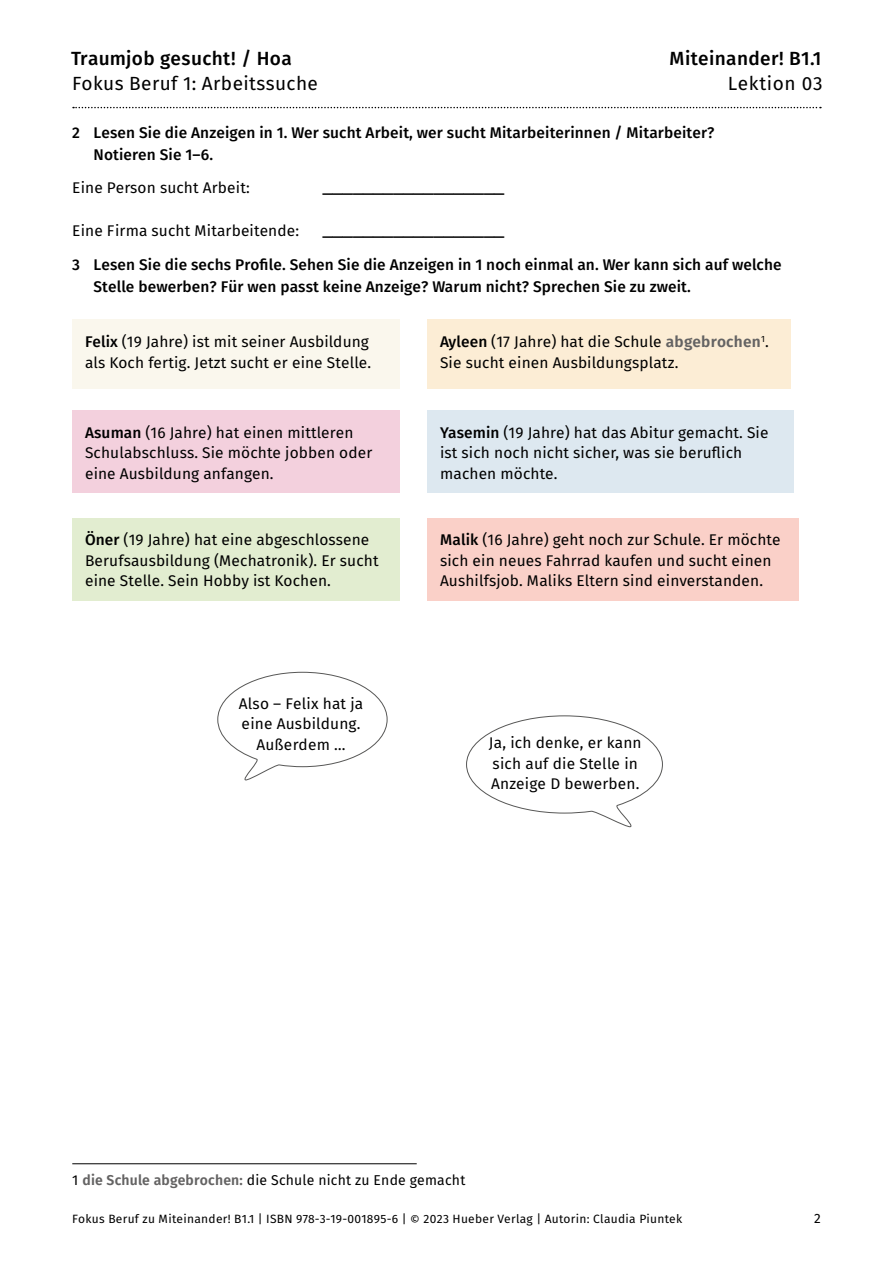
<style>
.page{position:relative;width:893px;height:1263px;background:#fff}
.page>*{position:absolute;margin:0;border:0;box-sizing:border-box;transform-origin:0 0}
.t1{font:500 19.05px "Susp Sans";letter-spacing:.02em;color:#000}
.t2{font:19.05px "Susp Sans";letter-spacing:.02em;color:#000}
.t3{font:17.25px "Susp Comic";color:#000;scale:.92 1}
.t4{font:15.45px/20.7px "Susp Sans";letter-spacing:.01em;color:#000}
.t5{font:500 15.45px/22.5px "Susp Sans";letter-spacing:.01em;color:#000}
.t6{font:14.25px "Susp Sans";letter-spacing:.015em;color:#000}
.t7{font:13.5px "Susp Sans";color:#000}
.t8{font:12px "Susp Sans";letter-spacing:.025em;color:#000}
.s1{font-weight:500}
.s2{font-weight:600;color:#646363}
</style>
<div class="page">
<svg style="left:73px;top:107px;width:748px;height:1px"></svg>
<hr style="left:72px;top:1163px;width:345px;height:1px;background:#000">
<div style="left:72px;top:320px;width:328px;height:69px;background:#faf7ed"></div>
<div style="left:427px;top:320px;width:364px;height:69px;background:#fcedd5"></div>
<div style="left:72px;top:410px;width:328px;height:83px;background:#f3d0dd"></div>
<div style="left:427px;top:410px;width:367px;height:83px;background:#dde8f0"></div>
<div style="left:72px;top:518px;width:328px;height:83px;background:#e2edd0"></div>
<div style="left:427px;top:518px;width:371px;height:83px;background:#fad0c8"></div>
<svg style="left:217px;top:671px;width:171px;height:110px"></svg>
<svg style="left:466px;top:715px;width:197px;height:112px"></svg>
<p class="t1" style="left:71px;top:43px;width:222px">Traumjob gesucht! / Hoa</p>
<p class="t2" style="left:72px;top:68px;width:247px">Fokus Beruf 1: Arbeitssuche</p>
<p class="t2" style="left:728px;top:69px;width:96px">Lektion 03</p>
<p class="t1" style="left:669px;top:43px;width:153px">Miteinander! B1.1</p>
<p class="t5" style="left:94px;top:120px;width:622px;text-indent:-21px">2 Lesen Sie die Anzeigen in 1. Wer sucht Arbeit, wer sucht Mitarbeiterinnen / Mitarbeiter?<br>Notieren Sie 1–6.</p>
<p class="t4" style="left:72px;top:177px;width:179px">Eine Person sucht Arbeit:</p>
<p class="t3" style="left:323px;top:176px;width:199px">__________________</p>
<p class="t4" style="left:72px;top:220px;width:228px">Eine Firma sucht Mitarbeitende:</p>
<p class="t3" style="left:323px;top:219px;width:199px">__________________</p>
<p class="t5" style="left:94px;top:252px;width:690px;text-indent:-21px">3 Lesen Sie die sechs Profile. Sehen Sie die Anzeigen in 1 noch einmal an. Wer kann sich auf welche<br>Stelle bewerben? Für wen passt keine Anzeige? Warum nicht? Sprechen Sie zu zweit.</p>
<p class="t4" style="left:85px;top:330px;width:288px"><span class="s1">Felix</span> (19 Jahre) ist mit seiner Ausbildung als Koch fertig. Jetzt sucht er eine Stelle.</p>
<p class="t4" style="left:440px;top:330px;width:330px"><span class="s1">Ayleen</span> (17 Jahre) hat die Schule <span class="s2">abgebrochen</span><sup>1</sup>.<br>Sie sucht einen Ausbildungsplatz.</p>
<p class="t4" style="left:85px;top:421px;width:289px"><span class="s1">Asuman</span> (16 Jahre) hat einen mittleren<br>Schulabschluss. Sie möchte jobben oder eine Ausbildung anfangen.</p>
<p class="t4" style="left:440px;top:421px;width:330px"><span class="s1">Yasemin</span> (19 Jahre) hat das Abitur gemacht. Sie ist sich noch nicht sicher, was sie beruflich machen möchte.</p>
<p class="t4" style="left:85px;top:528px;width:295px"><span class="s1">Öner</span> (19 Jahre) hat eine abgeschlossene<br>Berufsausbildung (Mechatronik). Er sucht eine Stelle. Sein Hobby ist Kochen.</p>
<p class="t4" style="left:440px;top:528px;width:342px"><span class="s1">Malik</span> (16 Jahre) geht noch zur Schule. Er möchte sich ein neues Fahrrad kaufen und sucht einen<br>Aushilfsjob. Maliks Eltern sind einverstanden.</p>
<p class="t4" style="left:239px;top:692px;width:126px;text-align:center">Also – Felix hat ja eine Ausbildung.<br>Außerdem …</p>
<p class="t4" style="left:489px;top:731px;width:154px">Ja, ich denke, er kann sich auf die Stelle in<br>Anzeige D bewerben.</p>
<p class="t6" style="left:72px;top:1169px;width:395px">1 <span class="s2">die Schule abgebrochen:</span> die Schule nicht zu Ende gemacht</p>
<p class="t8" style="left:72px;top:1209px;width:611px">Fokus Beruf zu Miteinander! B1.1 | ISBN 978-3-19-001895-6 | © 2023 Hueber Verlag | Autorin: Claudia Piuntek</p>
<p class="t7" style="left:814px;top:1207px;width:8px">2</p>
</div>
